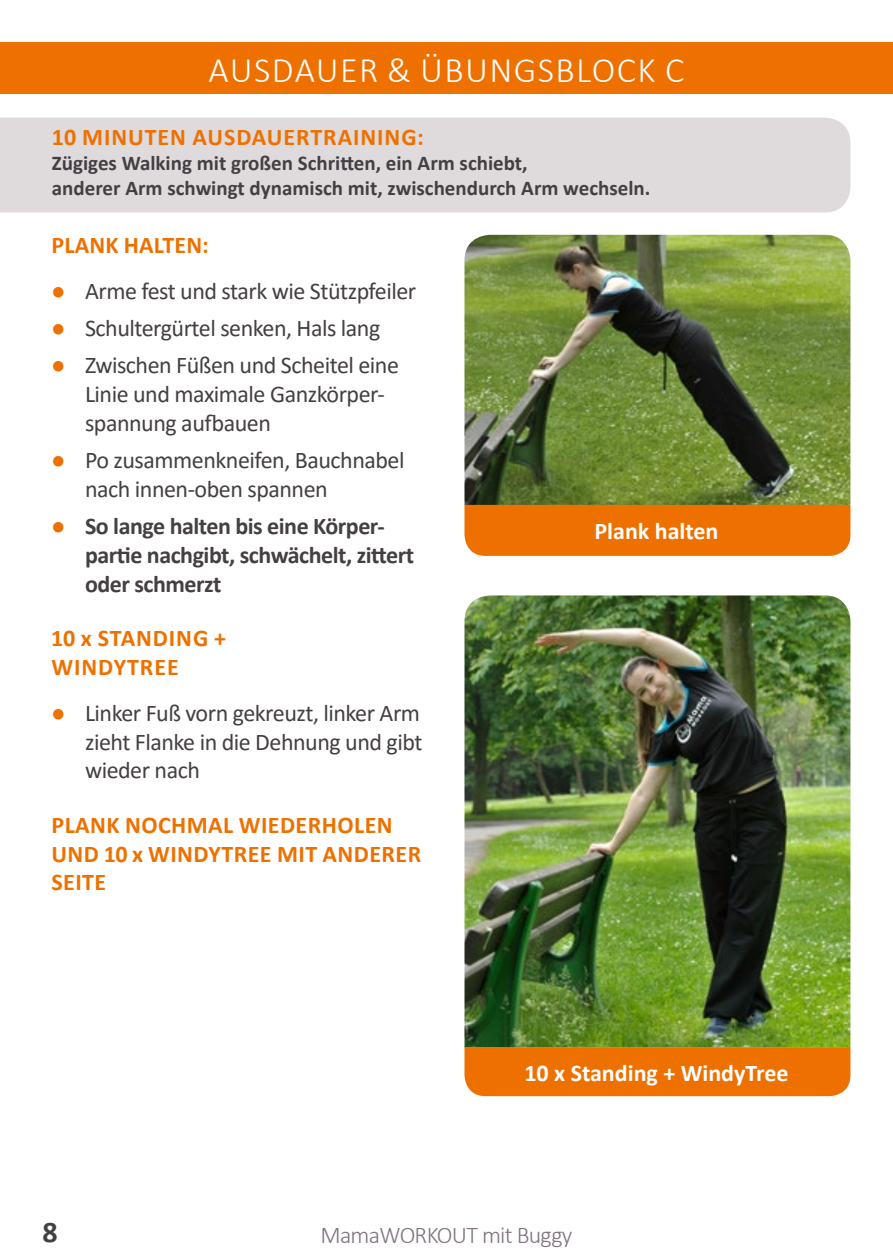
<style>
.page{position:relative;width:893px;height:1259px;background:#fff}
.page>*{position:absolute;margin:0;border:0;box-sizing:border-box;transform-origin:0 0}
.t1{font:300 36px "Calibri";letter-spacing:.04em;color:#fff}
.t2{font:700 30px "Calibri";color:#443f43}
.t3{font:24px/28.8px "Calibri";letter-spacing:-.02em;color:#443f43}
.t4{font:700 24px/28.8px "Calibri";letter-spacing:-.02em;color:#443f43}
.t5{font:700 24px/28.8px "Calibri";letter-spacing:.02em;color:#ee7100}
.t6{font:700 24px/28.8px "Calibri";letter-spacing:.04em;color:#ee7100}
.t7{font:700 24px "Calibri";color:#fff}
.t8{font:300 24px "Calibri";letter-spacing:-.03em;color:#7e747d}
.t9{font:700 21px/25.2px "Calibri";color:#443f43}
.s1{color:#ee7100}
.s2{font-weight:400;color:#ee7100}
</style>
<div class="page">
<div style="left:0;top:43px;width:893px;height:51px;background:#ee7100"></div>
<img style="left:464px;top:235px;width:386px;height:270px">
<div style="left:464px;top:505px;width:386px;height:51px;background:#ee7100"></div>
<img style="left:464px;top:595px;width:386px;height:452px">
<div style="left:464px;top:1047px;width:386px;height:49px;background:#ee7100"></div>
<div style="left:0;top:118px;width:850px;height:94px;background:#dfdadc"></div>
<h1 class="t1" style="left:209px;top:47px;width:477px">AUSDAUER &amp; ÜBUNGSBLOCK C</h1>
<p class="t6" style="left:52px;top:122px;width:373px">10 MINUTEN AUSDAUERTRAINING:</p>
<p class="t9" style="left:52px;top:150px;width:600px">Zügiges Walking mit großen Schritten, ein Arm schiebt,<br>anderer Arm schwingt dynamisch mit, zwischendurch Arm wechseln.</p>
<p class="t5" style="left:51px;top:230px;width:159px">PLANK HALTEN:</p>
<p class="t3" style="left:51px;top:275px;width:367px"><span class="s1">●</span> Arme fest und stark wie Stützpfeiler</p>
<p class="t3" style="left:51px;top:313px;width:331px"><span class="s1">●</span> Schultergürtel senken, Hals lang</p>
<p class="t3" style="left:85px;top:350px;width:316px;text-indent:-34px"><span class="s1">●</span> Zwischen Füßen und Scheitel eine<br>Linie und maximale Ganzkörper&shy;spannung aufbauen</p>
<p class="t3" style="left:85px;top:445px;width:321px;text-indent:-34px"><span class="s1">●</span> Po zusammenkneifen, Bauchnabel nach innen-oben spannen</p>
<p class="t4" style="left:85px;top:511px;width:331px;text-indent:-34px"><span class="s2">●</span> So lange halten bis eine Körper&shy;partie nachgibt, schwächelt, zittert oder schmerzt</p>
<p class="t6" style="left:51px;top:623px;width:177px">10 x STANDING +<br>WINDYTREE</p>
<p class="t3" style="left:85px;top:698px;width:339px;text-align:justify;text-indent:-34px"><span class="s1">●</span> Linker Fuß vorn gekreuzt, linker Arm zieht Flanke in die Dehnung und gibt wieder nach</p>
<p class="t5" style="left:51px;top:809px;width:371px">PLANK NOCHMAL WIEDERHOLEN<br>UND 10 x WINDYTREE MIT ANDERER<br>SEITE</p>
<p class="t7" style="left:594px;top:514px;width:125px">Plank halten</p>
<p class="t7" style="left:524px;top:1055px;width:266px">10 x Standing + WindyTree</p>
<p class="t2" style="left:43px;top:1210px;width:17px">8</p>
<p class="t8" style="left:320px;top:1220px;width:253px">MamaWORKOUT mit Buggy</p>
</div>
